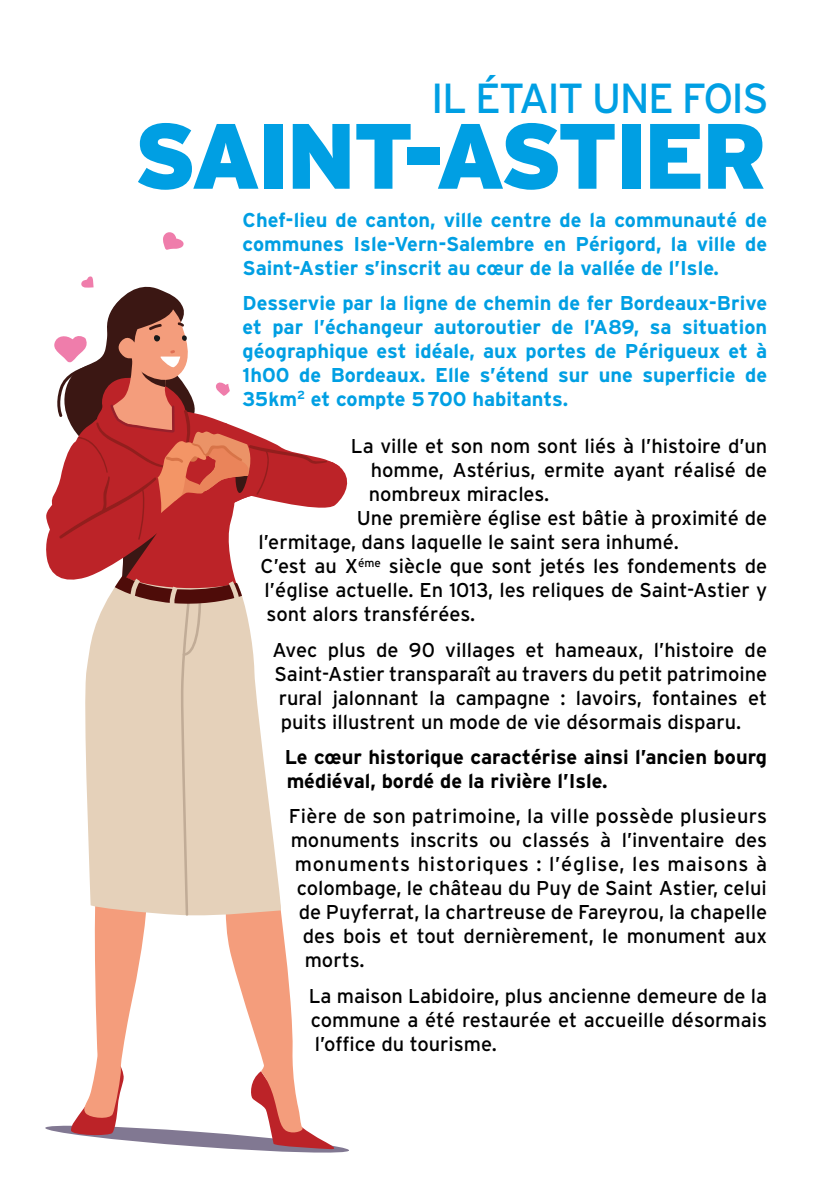
<style>
.page{position:relative;width:840px;height:1191px;background:#fff}
.page>*{position:absolute;margin:0;border:0;box-sizing:border-box;transform-origin:0 0}
.t1{font:900 92.6px "Interstate";letter-spacing:-.04em;color:#009fe3}
.t2{font:42px "Interstate";letter-spacing:-.04em;color:#009fe3}
.t3{font:20px/24px "Interstate";color:#000;text-align:justify}
.t4{font:700 20px/24px "Interstate";color:#009fe3;text-align:justify}
.t5{font:700 20px/24px "Interstate";color:#000}
.t6{font:20px "Interstate";letter-spacing:.02em;color:#000}
.t7{font:20px "Interstate";letter-spacing:.04em;color:#000}
</style>
<div class="page">
<svg style="left:163px;top:232px;width:21px;height:18px"></svg>
<svg style="left:45px;top:276px;width:304px;height:877px"></svg>
<svg style="left:109px;top:403px;width:67px;height:607px;background:#daa192"></svg>
<h2 class="t2" style="left:431px;top:75px;width:339px">IL ÉTAIT UNE FOIS</h2>
<h1 class="t1" style="left:134px;top:103px;width:635px">SAINT-ASTIER</h1>
<p class="t4" style="left:242px;top:207px;width:526px">Chef-lieu de canton, ville centre de la communauté de communes Isle-Vern-Salembre en Périgord, la ville de Saint-Astier s’inscrit au cœur de la vallée de l’Isle.</p>
<p class="t4" style="left:242px;top:291px;width:526px">Desservie par la ligne de chemin de fer Bordeaux-Brive et par l’échangeur autoroutier de l’A89, sa situation géographique est idéale, aux portes de Périgueux et à 1h00 de Bordeaux. Elle s’étend sur une superficie de 35km<sup>2</sup> et compte 5700 habitants.</p>
<p class="t3" style="left:350px;top:434px;width:417px">La ville et son nom sont liés à l’histoire d’un</p>
<p class="t3" style="left:370px;top:458px;width:398px">homme, Astérius, ermite ayant réalisé de</p>
<p class="t3" style="left:368px;top:482px;width:182px">nombreux miracles.</p>
<p class="t3" style="left:356px;top:506px;width:412px">Une première église est bâtie à proximité de</p>
<p class="t3" style="left:258px;top:530px;width:421px">l’ermitage, dans laquelle le saint sera inhumé.</p>
<p class="t3" style="left:260px;top:554px;width:508px">C’est au X<sup>éme</sup> siècle que sont jetés les fondements de</p>
<p class="t3" style="left:264px;top:578px;width:503px">l’église actuelle. En 1013, les reliques de Saint-Astier y</p>
<p class="t3" style="left:266px;top:602px;width:210px">sont alors transférées.</p>
<p class="t3" style="left:272px;top:637px;width:495px">Avec plus de 90 villages et hameaux, l’histoire de</p>
<p class="t3" style="left:274px;top:661px;width:494px">Saint-Astier transparaît au travers du petit patrimoine</p>
<p class="t3" style="left:278px;top:685px;width:490px">rural jalonnant la campagne : lavoirs, fontaines et</p>
<p class="t3" style="left:280px;top:709px;width:462px">puits illustrent un mode de vie désormais disparu.</p>
<p class="t5" style="left:284px;top:745px;width:484px">Le cœur historique caractérise ainsi l’ancien bourg médiéval, bordé de la rivière l’Isle.</p>
<p class="t6" style="left:288px;top:805px;width:480px">Fière de son patrimoine, la ville possède plusieurs</p>
<p class="t3" style="left:290px;top:828px;width:477px">monuments inscrits ou classés à l’inventaire des</p>
<p class="t7" style="left:294px;top:853px;width:474px">monuments historiques : l’église, les maisons à</p>
<p class="t3" style="left:296px;top:876px;width:471px">colombage, le château du Puy de Saint Astier, celui</p>
<p class="t3" style="left:298px;top:900px;width:469px">de Puyferrat, la chartreuse de Fareyrou, la chapelle</p>
<p class="t3" style="left:302px;top:924px;width:465px">des bois et tout dernièrement, le monument aux</p>
<p class="t3" style="left:304px;top:948px;width:61px">morts.</p>
<p class="t3" style="left:308px;top:983px;width:459px">La maison Labidoire, plus ancienne demeure de la commune a été restaurée et accueille désormais l’office du tourisme.</p>
</div>
